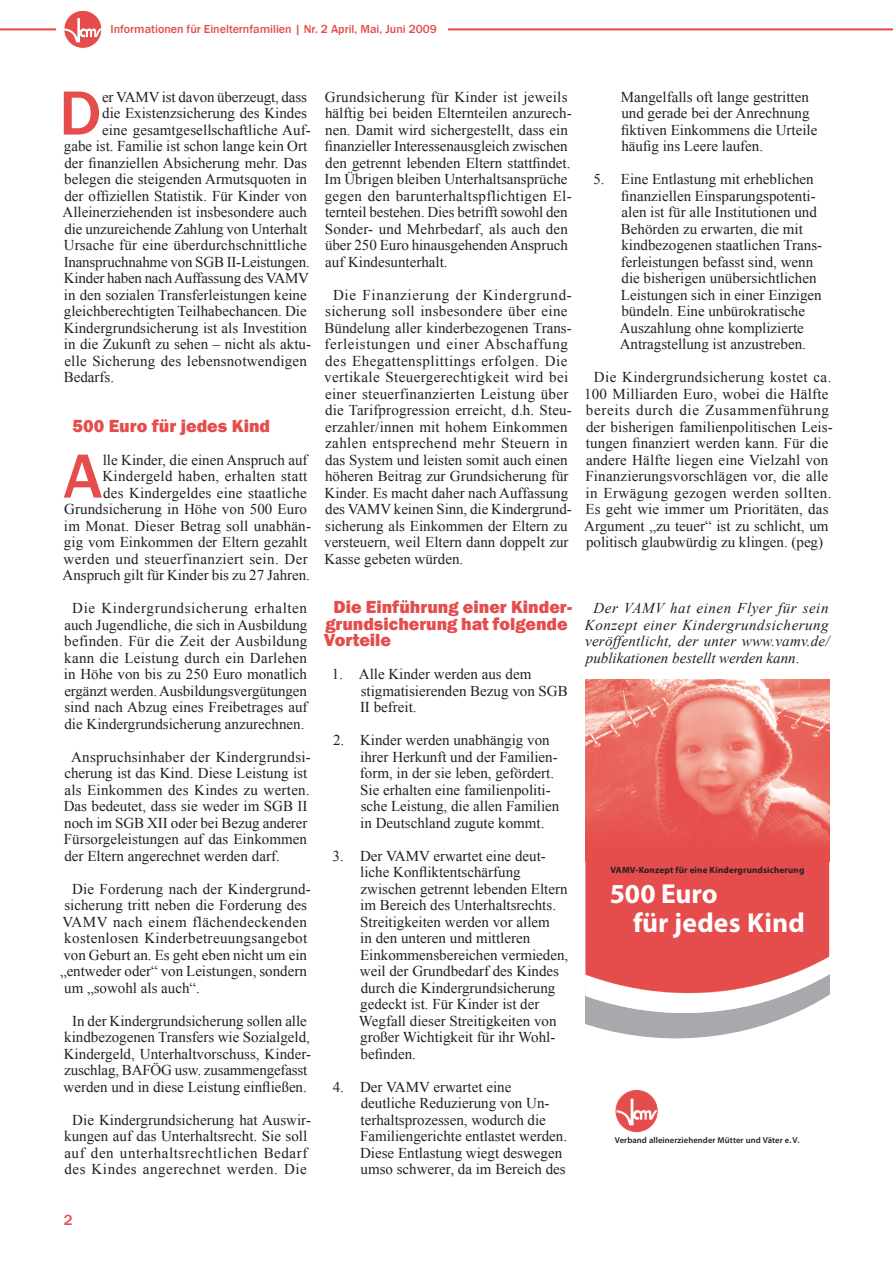
<style>
.page{position:relative;width:893px;height:1263px;background:#fff}
.page>*{position:absolute;margin:0;border:0;box-sizing:border-box;transform-origin:0 0}
.t1{font:500 64.5px "Franklin Gothic";color:#e54d4d}
.t2{font:700 27.45px/29.2px "Myriad Pro";letter-spacing:.005em;color:#fff}
.t3{font:800 18px/16.5px "Franklin Gothic";color:#e54d4d}
.t4{font:15px/16.5px "Times New Roman";color:#231f20}
.t5{font:italic 15px/16.5px "Times New Roman";color:#231f20;text-align:justify}
.t6{font:15px "Times New Roman";letter-spacing:.02em;color:#231f20}
.t7{font:500 15px "Franklin Gothic";color:#e54d4d}
.t8{font:500 12px "Franklin Gothic";color:#e54d4d}
.t9{font:700 9px "Myriad Pro";letter-spacing:.02em;color:#231f20}
.t10{font:600 8.55px "Myriad Pro";letter-spacing:.01em;color:#231f20}
.s1{font-style:normal}
</style>
<div class="page">
<hr style="left:0;top:28px;width:893px;height:2px;background:#e54d4d">
<div style="left:102px;top:16px;width:346px;height:25px;background:#fff"></div>
<div style="left:56px;top:10px;width:46px;height:39px;background:#fff"></div>
<div style="left:64px;top:10px;width:38px;height:38px;background:#e54d4d;border-radius:50%"></div>
<svg style="left:64px;top:18px;width:38px;height:24px"></svg>
<div style="left:64px;top:10px;width:38px;height:38px;border:1px solid #fff;border-radius:50%"></div>
<svg style="left:585px;top:1013px;width:210px;height:25px;fill:#a8a9ad"></svg>
<img style="left:585px;top:862px;width:244px;height:151px">
<div style="left:616px;top:1090px;width:41px;height:41px;background:#e54d4d;border-radius:50%"></div>
<svg style="left:616px;top:1099px;width:41px;height:26px"></svg>
<div style="left:616px;top:1090px;width:41px;height:41px;border:1px solid #fff;border-radius:50%"></div>
<div style="left:616px;top:1090px;width:41px;height:42px;border:1px solid #e54d4d;border-radius:50%"></div>
<img style="left:585px;top:679px;width:244px;height:183px">
<p class="t8" style="left:111px;top:22px;width:328px">Informationen für Einelternfamilien | Nr. 2 April, Mai, Juni 2009</p>
<h1 class="t1" style="left:59px;top:73px;width:44px">D</h1>
<p class="t4" style="left:102px;top:88px;width:206px">er VAMV ist davon überzeugt, dass</p>
<p class="t4" style="left:102px;top:105px;width:206px">die Existenzsicherung des Kindes</p>
<p class="t4" style="left:102px;top:121px;width:210px">eine gesamtgesellschaftliche Auf-</p>
<p class="t4" style="left:64px;top:138px;width:245px">gabe ist. Familie ist schon lange kein Ort</p>
<p class="t4" style="left:64px;top:154px;width:244px">der finanziellen Absicherung mehr. Das</p>
<p class="t4" style="left:64px;top:171px;width:244px">belegen die steigenden Armutsquoten in</p>
<p class="t4" style="left:64px;top:187px;width:244px">der offiziellen Statistik. Für Kinder von</p>
<p class="t4" style="left:63px;top:204px;width:246px">Alleinerziehenden ist insbesondere auch</p>
<p class="t4" style="left:64px;top:220px;width:244px">die unzureichende Zahlung von Unterhalt</p>
<p class="t4" style="left:64px;top:237px;width:244px">Ursache für eine überdurchschnittliche</p>
<p class="t4" style="left:64px;top:253px;width:248px">Inanspruchnahme von SGB II-Leistungen.</p>
<p class="t4" style="left:64px;top:270px;width:247px">Kinder haben nach Auffassung des VAMV</p>
<p class="t4" style="left:64px;top:286px;width:244px">in den sozialen Transferleistungen keine</p>
<p class="t4" style="left:64px;top:303px;width:244px">gleichberechtigten Teilhabechancen. Die</p>
<p class="t4" style="left:64px;top:319px;width:245px">Kindergrundsicherung ist als Investition</p>
<p class="t4" style="left:64px;top:336px;width:249px">in die Zukunft zu sehen – nicht als aktu-</p>
<p class="t6" style="left:64px;top:350px;width:244px">elle Sicherung des lebensnotwendigen</p>
<p class="t4" style="left:64px;top:369px;width:52px">Bedarfs.</p>
<p class="t3" style="left:73px;top:417px;width:199px">500 Euro für jedes Kind</p>
<h1 class="t1" style="left:64px;top:436px;width:40px">A</h1>
<p class="t4" style="left:63px;top:451px;width:250px;text-align:right">lle Kinder, die einen Anspruch auf Kindergeld haben, erhalten statt<br>des Kindergeldes eine staatliche Grundsicherung in Höhe von 500 Euro im Monat. Dieser Betrag soll unabhän&shy;gig vom Einkommen der Eltern gezahlt werden und steuerfinanziert sein. Der Anspruch gilt für Kinder bis zu 27 Jahren.</p>
<p class="t4" style="left:64px;top:600px;width:245px;text-align:center">Die Kindergrundsicherung erhalten auch Jugendliche, die sich in Ausbildung befinden. Für die Zeit der Ausbildung kann die Leistung durch ein Darlehen in Höhe von bis zu 250 Euro monatlich ergänzt werden. Ausbildungsvergütungen sind nach Abzug eines Freibetrages auf die Kindergrundsicherung anzurechnen.</p>
<p class="t4" style="left:64px;top:748px;width:249px;text-indent:7px">Anspruchsinhaber der Kindergrundsi&shy;cherung ist das Kind. Diese Leistung ist als Einkommen des Kindes zu werten.<br>Das bedeutet, dass sie weder im SGB II noch im SGB XII oder bei Bezug anderer Fürsorgeleistungen auf das Einkommen der Eltern angerechnet werden darf.</p>
<p class="t4" style="left:60px;top:880px;width:252px;text-indent:12px">Die Forderung nach der Kindergrund&shy;sicherung tritt neben die Forderung des VAMV nach einem flächendeckenden kostenlosen Kinderbetreuungsangebot von Geburt an. Es geht eben nicht um ein „entweder oder“ von Leistungen, sondern um „sowohl als auch“.</p>
<p class="t4" style="left:64px;top:1012px;width:249px;text-align:center">In der Kindergrundsicherung sollen alle kindbezogenen Transfers wie Sozialgeld, Kindergeld, Unterhaltvorschuss, Kinder&shy;zuschlag, BAFÖG usw. zusammengefasst werden und in diese Leistung einfließen.</p>
<p class="t4" style="left:64px;top:1111px;width:248px;text-align:center">Die Kindergrundsicherung hat Auswir&shy;kungen auf das Unterhaltsrecht. Sie soll auf den unterhaltsrechtlichen Bedarf des Kindes angerechnet werden. Die</p>
<p class="t4" style="left:324px;top:88px;width:249px">Grundsicherung für Kinder ist jeweils hälftig bei beiden Elternteilen anzurech&shy;nen. Damit wird sichergestellt, dass ein finanzieller Interessenausgleich zwischen den getrennt lebenden Eltern stattfindet.<br>Im Übrigen bleiben Unterhaltsansprüche gegen den barunterhaltspflichtigen El&shy;ternteil bestehen. Dies betrifft sowohl den Sonder- und Mehrbedarf, als auch den über 250 Euro hinausgehenden Anspruch auf Kindesunterhalt.</p>
<p class="t4" style="left:324px;top:286px;width:249px;text-indent:9px">Die Finanzierung der Kindergrund&shy;sicherung soll insbesondere über eine Bündelung aller kinderbezogenen Trans&shy;ferleistungen und einer Abschaffung des Ehegattensplittings erfolgen. Die vertikale Steuergerechtigkeit wird bei einer steuerfinanzierten Leistung über die Tarifprogression erreicht, d.h. Steu&shy;erzahler/innen mit hohem Einkommen zahlen entsprechend mehr Steuern in das System und leisten somit auch einen höheren Beitrag zur Grundsicherung für Kinder. Es macht daher nach Auffassung des VAMV keinen Sinn, die Kindergrund&shy;sicherung als Einkommen der Eltern zu versteuern, weil Eltern dann doppelt zur Kasse gebeten würden.</p>
<p class="t3" style="left:324px;top:599px;width:250px;text-indent:10px">Die Einführung einer Kinder&shy;grundsicherung hat folgende<br>Vorteile</p>
<p class="t4" style="left:360px;top:666px;width:209px;text-indent:-28px">1. Alle Kinder werden aus dem stigmatisierenden Bezug von SGB<br>II befreit.</p>
<p class="t4" style="left:360px;top:732px;width:201px;text-indent:-27px">2. Kinder werden unabhängig von ihrer Herkunft und der Familien&shy;form, in der sie leben, gefördert.<br>Sie erhalten eine familienpoliti&shy;sche Leistung, die allen Familien in Deutschland zugute kommt.</p>
<p class="t4" style="left:359px;top:847px;width:211px;text-indent:-26px">3. Der VAMV erwartet eine deut&shy;liche Konfliktentschärfung zwischen getrennt lebenden Eltern im Bereich des Unterhaltsrechts.<br>Streitigkeiten werden vor allem<br>in den unteren und mittleren<br>Einkommensbereichen vermieden, weil der Grundbedarf des Kindes durch die Kindergrundsicherung gedeckt ist. Für Kinder ist der<br>Wegfall dieser Streitigkeiten von großer Wichtigkeit für ihr Wohl&shy;befinden.</p>
<p class="t4" style="left:360px;top:1078px;width:209px;text-indent:-27px">4. Der VAMV erwartet eine deutliche Reduzierung von Un&shy;terhaltsprozessen, wodurch die<br>Familiengerichte entlastet werden.<br>Diese Entlastung wiegt deswegen umso schwerer, da im Bereich des</p>
<p class="t4" style="left:621px;top:88px;width:198px">Mangelfalls oft lange gestritten und gerade bei der Anrechnung fiktiven Einkommens die Urteile häufig ins Leere laufen.</p>
<p class="t4" style="left:620px;top:171px;width:204px;text-indent:-26px">5. Eine Entlastung mit erheblichen finanziellen Einsparungspotenti&shy;alen ist für alle Institutionen und Behörden zu erwarten, die mit kindbezogenen staatlichen Trans&shy;ferleistungen befasst sind, wenn die bisherigen unübersichtlichen Leistungen sich in einer Einzigen bündeln. Eine unbürokratische Auszahlung ohne komplizierte Antragstellung ist anzustreben.</p>
<p class="t4" style="left:584px;top:369px;width:250px;text-align:center">Die Kindergrundsicherung kostet ca.<br>100 Milliarden Euro, wobei die Hälfte bereits durch die Zusammenführung der bisherigen familienpolitischen Leis&shy;tungen finanziert werden kann. Für die andere Hälfte liegen eine Vielzahl von Finanzierungsvorschlägen vor, die alle in Erwägung gezogen werden sollten.<br>Es geht wie immer um Prioritäten, das Argument „zu teuer“ ist zu schlicht, um politisch glaubwürdig zu klingen. (peg)</p>
<p class="t5" style="left:585px;top:599px;width:246px;text-indent:9px">Der VAMV hat einen Flyer für sein Konzept einer Kindergrundsicherung veröffentlicht, der unter www.vamv.de/ publikationen bestellt werden kann<span class="s1">.</span></p>
<p class="t9" style="left:610px;top:864px;width:195px">VAMV-Konzept für eine Kindergrundsicherung</p>
<h2 class="t2" style="left:633px;top:878px;width:173px;text-indent:-23px">500 Euro<br>für jedes Kind</h2>
<p class="t10" style="left:615px;top:1135px;width:186px">Verband alleinerziehender Mütter und Väter e.V.</p>
<p class="t7" style="left:64px;top:1210px;width:10px">2</p>
</div>
